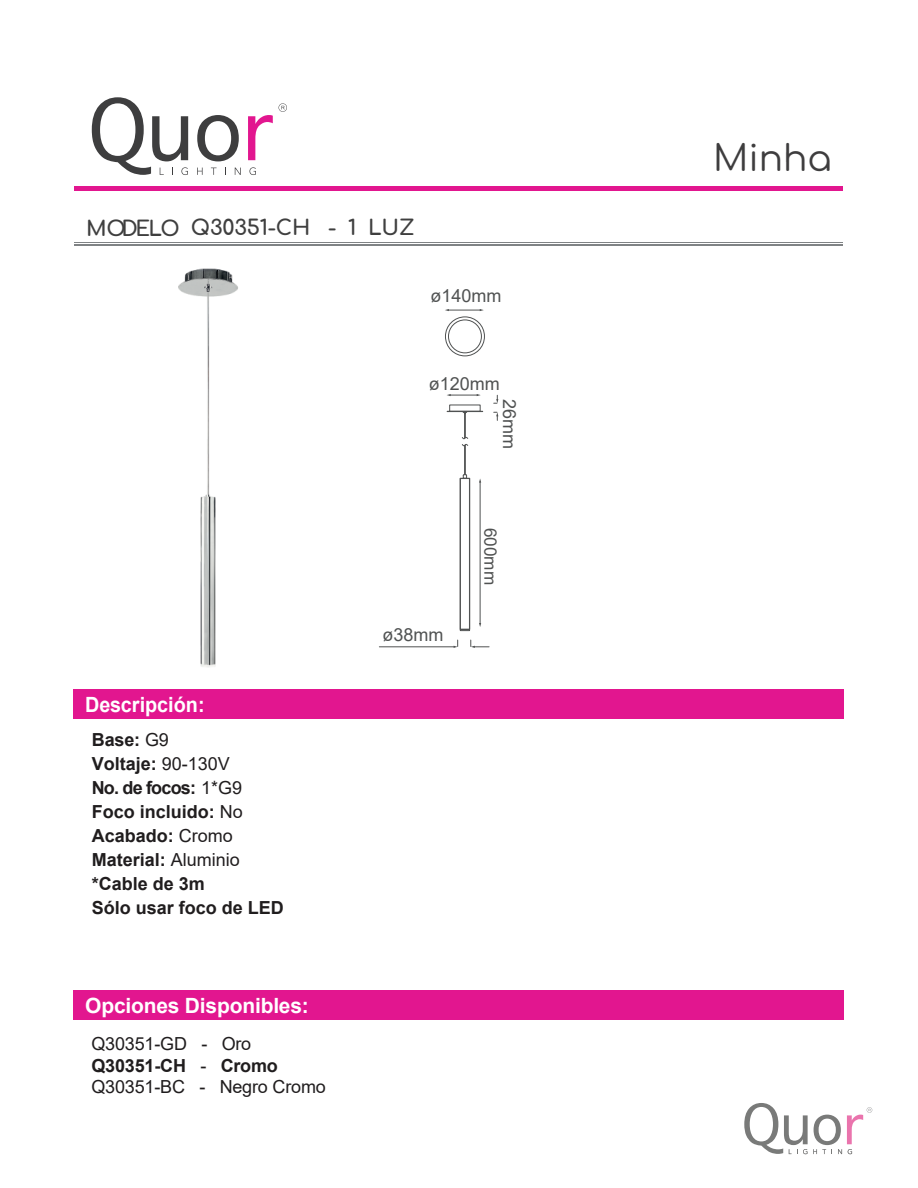
<style>
.page{position:relative;width:918px;height:1188px;background:#fff}
.page>*{position:absolute;margin:0;border:0;box-sizing:border-box;transform-origin:0 0}
.t1{font:36px "Comfortaa";color:#3e3d3e}
.t2{font:700 21px "Comfortaa";letter-spacing:-.01em;color:#3f3f3f}
.t3{font:700 21px "Arial";letter-spacing:-.01em;color:#fff}
.t4{font:700 21px "Arial";letter-spacing:-.01em;color:#fff;scale:.94 1}
.t5{font:700 18px/24px "Arial";color:#201d1e}
.t6{font:18px/21.6px "Arial";letter-spacing:-.01em;color:#201d1e}
.t7{font:18px "Arial";color:#505252}
.t8{font:17.1px "Arial";color:#505252}
.s1{font-weight:400}
.s2{font-weight:700}
</style>
<div class="page">
<div style="left:74px;top:991px;width:770px;height:29px;background:#e2168f"></div>
<div style="left:74px;top:690px;width:770px;height:29px;background:#e2168f"></div>
<svg style="left:744px;top:1103px;width:128px;height:51px"></svg>
<hr style="left:75px;top:187px;width:768px;height:4px;background:#e2168f">
<hr style="left:75px;top:245px;width:768px;height:1px;background:#808385">
<hr style="left:75px;top:242px;width:768px;height:1px;background:#808385">
<svg style="left:248px;top:115px;width:25px;height:45px"></svg>
<svg style="left:197px;top:115px;width:42px;height:46px"></svg>
<svg style="left:92px;top:97px;width:96px;height:78px"></svg>
<svg style="left:197px;top:168px;width:6px;height:7px"></svg>
<svg style="left:211px;top:168px;width:6px;height:7px"></svg>
<svg style="left:235px;top:168px;width:6px;height:7px"></svg>
<svg style="left:249px;top:167px;width:7px;height:8px"></svg>
<svg style="left:279px;top:103px;width:8px;height:9px"></svg>
<img style="left:178px;top:268px;width:237px;height:399px">
<div style="left:460px;top:478px;width:10px;height:152px;border:1px solid #505252"></div>
<svg style="left:462px;top:474px;width:5px;height:5px"></svg>
<hr style="left:465px;top:445px;width:1px;height:30px;background:#505252">
<hr style="left:464px;top:445px;width:1px;height:30px;background:#505252">
<div style="left:447px;top:411px;width:36px;height:1px;border:1px solid #505252"></div>
<div style="left:449px;top:405px;width:32px;height:7px;border:1px solid #505252"></div>
<svg style="left:460px;top:629px;width:10px;height:2px"></svg>
<svg style="left:461px;top:411px;width:8px;height:36px"></svg>
<div style="left:445px;top:317px;width:40px;height:39px;border:1px solid #505252;border-radius:50%"></div>
<div style="left:448px;top:320px;width:34px;height:33px;border:1px solid #505252;border-radius:50%"></div>
<hr style="left:379px;top:647px;width:75px;height:1px;background:#505252">
<svg style="left:454px;top:640px;width:4px;height:8px"></svg>
<svg style="left:470px;top:640px;width:19px;height:8px"></svg>
<hr style="left:480px;top:482px;width:1px;height:142px;background:#505252">
<svg style="left:447px;top:394px;width:34px;height:2px"></svg>
<hr style="left:448px;top:310px;width:32px;height:1px;background:#505252">
<svg style="left:494px;top:412px;width:4px;height:8px"></svg>
<svg style="left:494px;top:395px;width:4px;height:9px"></svg>
<p class="t2" style="left:86px;top:209px;width:95px">MODELO</p>
<p class="t2" style="left:191px;top:208px;width:225px">Q30351-CH - 1 LUZ</p>
<p class="t7" style="left:430px;top:283px;width:73px">ø140mm</p>
<p class="t7" style="left:429px;top:371px;width:73px">ø120mm</p>
<p class="t7" style="left:522px;top:399px;width:52px;rotate:90deg">26mm</p>
<p class="t7" style="left:382px;top:622px;width:63px">ø38mm</p>
<p class="t8" style="left:502px;top:528px;width:59px;rotate:90deg">600mm</p>
<p class="t4" style="left:85px;top:690px;width:129px">Descripción:</p>
<p class="t5" style="left:92px;top:728px;width:194px">Base: <span class="s1">G9<br></span>Voltaje: <span class="s1">90-130V<br></span>No. de focos: <span class="s1">1*G9<br></span>Foco incluido: <span class="s1">No<br></span>Acabado: <span class="s1">Cromo<br></span>Material: <span class="s1">Aluminio </span>*Cable de 3m<br>Sólo usar foco de LED</p>
<p class="t3" style="left:85px;top:991px;width:225px">Opciones Disponibles:</p>
<p class="t6" style="left:92px;top:1033px;width:236px">Q30351-GD - Oro<br><span class="s2">Q30351-CH</span> - <span class="s2">Cromo<br></span>Q30351-BC - Negro Cromo</p>
<h1 class="t1" style="left:713px;top:125px;width:120px">Minha</h1>
</div>
